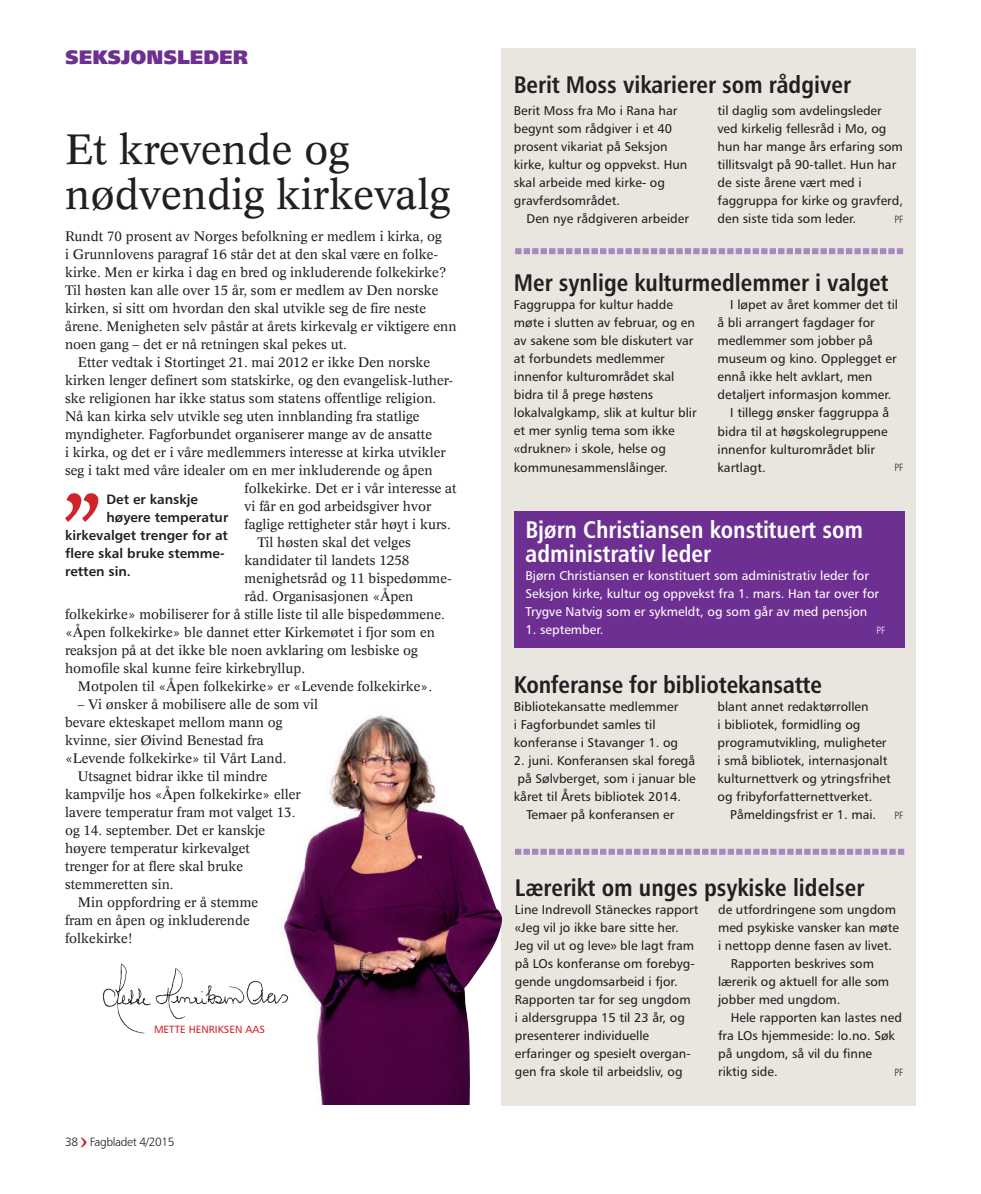
<style>
.page{position:relative;width:981px;height:1194px;background:#fff}
.page>*{position:absolute;margin:0;border:0;box-sizing:border-box;transform-origin:0 0}
.t1{font:41.4px/44.7px "Concorde";color:#231f20}
.t2{font:24px "Humanist 777 BT Bold Condensed B";color:#231f20}
.t3{font:24px/24px "Humanist 777 BT Bold Condensed B";color:#fff}
.t4{font:19.5px "Humanist 777 BT Extra Black B";color:#6d2f92}
.t5{font:13.5px "Concorde";color:#231f20}
.t6{font:13.5px "Humanist 777 BT Bold B";color:#231f20}
.t7{font:12.75px/18px "Humanist 777 BT Roman B";color:#231f20}
.t8{font:12.75px/18px "Humanist 777 BT Roman B";color:#fff}
.t9{font:12px "Humanist 777 BT Light B";letter-spacing:-.03em;color:#231f20}
.t10{font:10.5px "Humanist 777 BT Roman B";color:#d1232a}
.t11{font:10.5px "Humanist 777 BT Light Condensed B";color:#231f20}
.t12{font:10.5px "Humanist 777 BT Light Condensed B";color:#fff}
.s1{font-family:"Fagbladet Pil";color:#d1232a}
</style>
<div class="page">
<div style="left:501px;top:48px;width:414px;height:1057px;background:#e9e5df"></div>
<img style="left:102px;top:963px;width:175px;height:71px">
<img style="left:277px;top:714px;width:226px;height:390px">
<svg style="left:515px;top:848px;width:389px;height:6px"></svg>
<svg style="left:515px;top:248px;width:388px;height:6px"></svg>
<svg style="left:65px;top:493px;width:33px;height:29px"></svg>
<div style="left:514px;top:511px;width:390px;height:136px;background:#6d2f92"></div>
<h3 class="t4" style="left:65px;top:44px;width:185px">SEKSJONSLEDER</h3>
<h1 class="t1" style="left:65px;top:126px;width:387px">Et krevende og nødvendig kirkevalg</h1>
<p class="t5" style="left:65px;top:227px;width:378px">Rundt 70 prosent av Norges befolkning er medlem i kirka, og</p>
<p class="t5" style="left:65px;top:245px;width:375px">i Grunnlovens paragraf 16 står det at den skal være en folke-</p>
<p class="t5" style="left:65px;top:263px;width:383px">kirke. Men er kirka i dag en bred og inkluderende folkekirke?</p>
<p class="t5" style="left:65px;top:281px;width:375px">Til høsten kan alle over 15 år, som er medlem av Den norske</p>
<p class="t5" style="left:65px;top:299px;width:362px">kirken, si sitt om hvordan den skal utvikle seg de fire neste</p>
<p class="t5" style="left:65px;top:317px;width:393px">årene. Menigheten selv påstår at årets kirkevalg er viktigere enn</p>
<p class="t5" style="left:65px;top:335px;width:283px">noen gang – det er nå retningen skal pekes ut.</p>
<p class="t5" style="left:78px;top:353px;width:354px">Etter vedtak i Stortinget 21. mai 2012 er ikke Den norske</p>
<p class="t5" style="left:65px;top:371px;width:389px">kirken lenger definert som statskirke, og den evangelisk-luther-</p>
<p class="t5" style="left:65px;top:389px;width:373px">ske religionen har ikke status som statens offentlige religion.</p>
<p class="t5" style="left:65px;top:407px;width:356px">Nå kan kirka selv utvikle seg uten innblanding fra statlige</p>
<p class="t5" style="left:65px;top:425px;width:368px">myndigheter. Fagforbundet organiserer mange av de ansatte</p>
<p class="t5" style="left:65px;top:443px;width:382px">i kirka, og det er i våre medlemmers interesse at kirka utvikler</p>
<p class="t5" style="left:65px;top:461px;width:369px">seg i takt med våre idealer om en mer inkluderende og åpen</p>
<p class="t5" style="left:244px;top:479px;width:214px">folkekirke. Det er i vår interesse at</p>
<p class="t5" style="left:244px;top:497px;width:188px">vi får en god arbeidsgiver hvor</p>
<p class="t5" style="left:244px;top:515px;width:208px">faglige rettigheter står høyt i kurs.</p>
<p class="t5" style="left:257px;top:533px;width:155px">Til høsten skal det velges</p>
<p class="t5" style="left:244px;top:551px;width:166px">kandidater til landets 1258</p>
<p class="t5" style="left:244px;top:569px;width:209px">menighetsråd og 11 bispedømme-</p>
<p class="t5" style="left:244px;top:587px;width:170px">råd. Organisasjonen «Åpen</p>
<p class="t5" style="left:65px;top:605px;width:381px">folkekirke» mobiliserer for å stille liste til alle bispedømmene.</p>
<p class="t5" style="left:65px;top:623px;width:371px">«Åpen folkekirke» ble dannet etter Kirkemøtet i fjor som en</p>
<p class="t5" style="left:65px;top:641px;width:354px">reaksjon på at det ikke ble noen avklaring om lesbiske og</p>
<p class="t5" style="left:65px;top:659px;width:242px">homofile skal kunne feire kirkebryllup.</p>
<p class="t5" style="left:78px;top:677px;width:356px">Motpolen til «Åpen folkekirke» er «Levende folkekirke».</p>
<p class="t5" style="left:78px;top:695px;width:242px">– Vi ønsker å mobilisere alle de som vil</p>
<p class="t5" style="left:65px;top:713px;width:219px">bevare ekteskapet mellom mann og</p>
<p class="t5" style="left:65px;top:731px;width:200px">kvinne, sier Øivind Benestad fra</p>
<p class="t5" style="left:65px;top:749px;width:223px">«Levende folkekirke» til Vårt Land.</p>
<p class="t5" style="left:78px;top:767px;width:191px">Utsagnet bidrar ikke til mindre</p>
<p class="t5" style="left:65px;top:785px;width:237px">kampvilje hos «Åpen folkekirke» eller</p>
<p class="t5" style="left:65px;top:803px;width:232px">lavere temperatur fram mot valget 13.</p>
<p class="t5" style="left:65px;top:821px;width:202px">og 14. september. Det er kanskje</p>
<p class="t5" style="left:65px;top:839px;width:186px">høyere temperatur kirkevalget</p>
<p class="t5" style="left:65px;top:857px;width:180px">trenger for at flere skal bruke</p>
<p class="t5" style="left:65px;top:875px;width:110px">stemmeretten sin.</p>
<p class="t5" style="left:78px;top:893px;width:182px">Min oppfordring er å stemme</p>
<p class="t5" style="left:65px;top:911px;width:186px">fram en åpen og inkluderende</p>
<p class="t5" style="left:65px;top:929px;width:69px">folkekirke!</p>
<p class="t6" style="left:106px;top:491px;width:93px">Det er kanskje</p>
<p class="t6" style="left:106px;top:509px;width:123px">høyere temperatur</p>
<p class="t6" style="left:65px;top:527px;width:164px">kirkevalget trenger for at</p>
<p class="t6" style="left:65px;top:545px;width:161px">flere skal bruke stemme-</p>
<p class="t6" style="left:65px;top:563px;width:67px">retten sin.</p>
<p class="t10" style="left:154px;top:1022px;width:112px">METTE HENRIKSEN AAS</p>
<p class="t9" style="left:65px;top:1134px;width:111px">38 <span class="s1">&lt;</span> Fagbladet 4/2015</p>
<h2 class="t2" style="left:514px;top:70px;width:338px">Berit Moss vikarierer som rådgiver</h2>
<p class="t7" style="left:514px;top:101px;width:175px">Berit Moss fra Mo i Rana har begynt som rådgiver i et 40 prosent vikariat på Seksjon kirke, kultur og oppvekst. Hun skal arbeide med kirke- og gravferdsområdet.</p>
<p class="t7" style="left:526px;top:209px;width:164px">Den nye rådgiveren arbeider</p>
<p class="t7" style="left:717px;top:101px;width:187px">til daglig som avdelingsleder ved kirkelig fellesråd i Mo, og hun har mange års erfaring som tillitsvalgt på 90-tallet. Hun har de siste årene vært med i faggruppa for kirke og gravferd, den siste tida som leder.</p>
<p class="t11" style="left:894px;top:212px;width:10px">PF</p>
<h2 class="t2" style="left:514px;top:268px;width:376px">Mer synlige kulturmedlemmer i valget</h2>
<p class="t7" style="left:514px;top:295px;width:184px">Faggruppa for kultur hadde møte i slutten av februar, og en av sakene som ble diskutert var at forbundets medlemmer innenfor kulturområdet skal bidra til å prege høstens lokalvalgkamp, slik at kultur blir et mer synlig tema som ikke «drukner» i skole, helse og kommunesammenslåinger.</p>
<p class="t7" style="left:730px;top:295px;width:169px">I løpet av året kommer det til</p>
<p class="t7" style="left:717px;top:313px;width:159px">å bli arrangert fagdager for</p>
<p class="t7" style="left:717px;top:331px;width:157px">medlemmer som jobber på</p>
<p class="t7" style="left:717px;top:349px;width:181px">museum og kino. Opplegget er</p>
<p class="t7" style="left:717px;top:367px;width:156px">ennå ikke helt avklart, men</p>
<p class="t7" style="left:717px;top:385px;width:175px">detaljert informasjon kommer.</p>
<p class="t7" style="left:730px;top:403px;width:160px">I tillegg ønsker faggruppa å</p>
<p class="t7" style="left:717px;top:421px;width:172px">bidra til at høgskolegruppene</p>
<p class="t7" style="left:717px;top:439px;width:159px">innenfor kulturområdet blir</p>
<p class="t7" style="left:717px;top:457px;width:50px">kartlagt.</p>
<p class="t11" style="left:894px;top:461px;width:10px">PF</p>
<h2 class="t3" style="left:525px;top:517px;width:339px">Bjørn Christiansen konstituert som administrativ leder</h2>
<p class="t8" style="left:525px;top:566px;width:355px">Bjørn Christiansen er konstituert som administrativ leder for<br>Seksjon kirke, kultur og oppvekst fra 1. mars. Han tar over for<br>Trygve Natvig som er sykmeldt, og som går av med pensjon</p>
<p class="t8" style="left:525px;top:620px;width:79px">1. september.</p>
<p class="t12" style="left:876px;top:624px;width:10px">PF</p>
<h2 class="t2" style="left:514px;top:669px;width:309px">Konferanse for bibliotekansatte</h2>
<p class="t7" style="left:514px;top:697px;width:166px">Bibliotekansatte medlemmer i Fagforbundet samles til konferanse i Stavanger 1. og</p>
<p class="t7" style="left:514px;top:751px;width:183px">2. juni. Konferansen skal foregå</p>
<p class="t7" style="left:517px;top:769px;width:180px">på Sølvberget, som i januar ble</p>
<p class="t7" style="left:514px;top:787px;width:169px">kåret til Årets bibliotek 2014.</p>
<p class="t7" style="left:526px;top:805px;width:149px">Temaer på konferansen er</p>
<p class="t7" style="left:717px;top:697px;width:175px">blant annet redaktørrollen<br>i bibliotek, formidling og programutvikling, muligheter i små bibliotek, internasjonalt kulturnettverk og ytringsfrihet og fribyforfatternettverket.</p>
<p class="t7" style="left:730px;top:805px;width:147px">Påmeldingsfrist er 1. mai.</p>
<p class="t11" style="left:894px;top:809px;width:10px">PF</p>
<h2 class="t2" style="left:515px;top:872px;width:351px">Lærerikt om unges psykiske lidelser</h2>
<p class="t7" style="left:515px;top:900px;width:185px">Line Indrevoll Stäneckes rapport «Jeg vil jo ikke bare sitte her.<br>Jeg vil ut og leve» ble lagt fram på LOs konferanse om forebyg&shy;gende ungdomsarbeid i fjor.<br>Rapporten tar for seg ungdom<br>i aldersgruppa 15 til 23 år, og presenterer individuelle erfaringer og spesielt overgan&shy;gen fra skole til arbeidsliv, og</p>
<p class="t7" style="left:718px;top:900px;width:179px">de utfordringene som ungdom</p>
<p class="t7" style="left:718px;top:918px;width:182px">med psykiske vansker kan møte</p>
<p class="t7" style="left:718px;top:936px;width:175px">i nettopp denne fasen av livet.</p>
<p class="t7" style="left:730px;top:954px;width:145px">Rapporten beskrives som</p>
<p class="t7" style="left:718px;top:972px;width:173px">lærerik og aktuell for alle som</p>
<p class="t7" style="left:718px;top:990px;width:124px">jobber med ungdom.</p>
<p class="t7" style="left:730px;top:1008px;width:173px">Hele rapporten kan lastes ned</p>
<p class="t7" style="left:718px;top:1026px;width:178px">fra LOs hjemmeside: lo.no. Søk</p>
<p class="t7" style="left:718px;top:1044px;width:155px">på ungdom, så vil du finne</p>
<p class="t7" style="left:718px;top:1062px;width:61px">riktig side.</p>
<p class="t11" style="left:894px;top:1065px;width:10px">PF</p>
</div>
